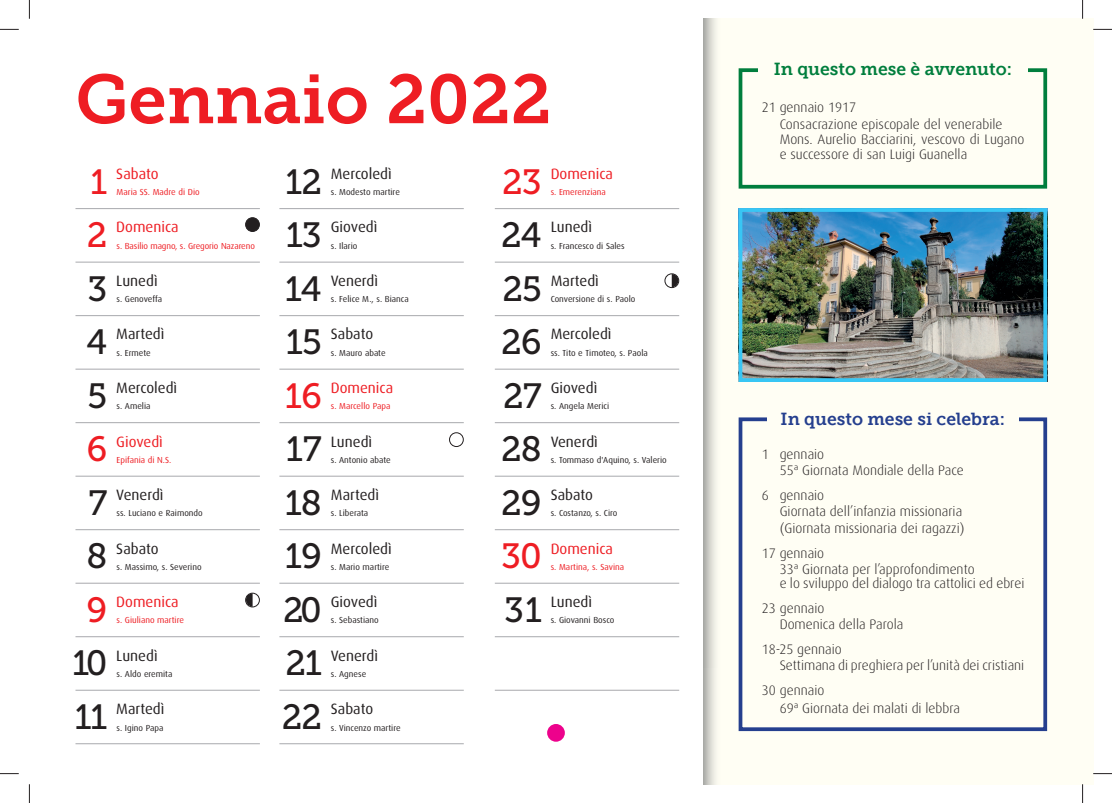
<style>
.page{position:relative;width:1112px;height:803px;background:#fff}
.page>*{position:absolute;margin:0;border:0;box-sizing:border-box;transform-origin:0 0}
.t1{font:68.75px "Museo Slab W00 700";color:#ee1d23}
.t2{font:35px/53.5px "Museo Slab 500";letter-spacing:-.025em;color:#231f20;text-align:justify}
.t3{font:35px/53.5px "Museo Slab 500";color:#ee1d23}
.t4{font:17.5px "Museo Slab W00 700";color:#007e3d}
.t5{font:17.5px "Museo Slab W00 700";color:#253f8e}
.t6{font:15px "Dax";color:#231f20}
.t7{font:15px "Dax";color:#ee1d23}
.t8{font:300 13.75px/16.2px "Dax";color:#231f20}
.t9{font:8.75px "Dax";color:#231f20}
.t10{font:8.75px "Dax";color:#ee1d23}
</style>
<div class="page">
<div style="left:703px;top:19px;width:389px;height:765px;background:#fffef4"></div>
<div style="left:547px;top:724px;width:17px;height:18px;background:#ed028c;border-radius:50%"></div>
<hr style="left:75px;top:208px;width:185px;height:1px;background:#a8a9ad">
<hr style="left:75px;top:262px;width:185px;height:1px;background:#a8a9ad">
<hr style="left:75px;top:315px;width:185px;height:1px;background:#a8a9ad">
<hr style="left:75px;top:369px;width:185px;height:1px;background:#a8a9ad">
<hr style="left:75px;top:422px;width:185px;height:1px;background:#a8a9ad">
<hr style="left:75px;top:476px;width:185px;height:1px;background:#a8a9ad">
<hr style="left:75px;top:529px;width:185px;height:1px;background:#a8a9ad">
<hr style="left:75px;top:583px;width:185px;height:1px;background:#a8a9ad">
<hr style="left:75px;top:636px;width:185px;height:1px;background:#a8a9ad">
<hr style="left:75px;top:690px;width:185px;height:1px;background:#a8a9ad">
<hr style="left:75px;top:743px;width:185px;height:1px;background:#a8a9ad">
<hr style="left:279px;top:208px;width:184px;height:1px;background:#a8a9ad">
<hr style="left:279px;top:262px;width:184px;height:1px;background:#a8a9ad">
<hr style="left:279px;top:315px;width:184px;height:1px;background:#a8a9ad">
<hr style="left:279px;top:369px;width:184px;height:1px;background:#a8a9ad">
<hr style="left:279px;top:422px;width:184px;height:1px;background:#a8a9ad">
<hr style="left:279px;top:476px;width:184px;height:1px;background:#a8a9ad">
<hr style="left:279px;top:529px;width:184px;height:1px;background:#a8a9ad">
<hr style="left:279px;top:583px;width:184px;height:1px;background:#a8a9ad">
<hr style="left:279px;top:636px;width:184px;height:1px;background:#a8a9ad">
<hr style="left:279px;top:690px;width:184px;height:1px;background:#a8a9ad">
<hr style="left:279px;top:743px;width:184px;height:1px;background:#a8a9ad">
<hr style="left:494px;top:208px;width:185px;height:1px;background:#a8a9ad">
<hr style="left:494px;top:262px;width:185px;height:1px;background:#a8a9ad">
<hr style="left:494px;top:315px;width:185px;height:1px;background:#a8a9ad">
<hr style="left:494px;top:369px;width:185px;height:1px;background:#a8a9ad">
<hr style="left:494px;top:422px;width:185px;height:1px;background:#a8a9ad">
<hr style="left:494px;top:476px;width:185px;height:1px;background:#a8a9ad">
<hr style="left:494px;top:529px;width:185px;height:1px;background:#a8a9ad">
<hr style="left:494px;top:583px;width:185px;height:1px;background:#a8a9ad">
<hr style="left:494px;top:636px;width:185px;height:1px;background:#a8a9ad">
<hr style="left:494px;top:690px;width:185px;height:1px;background:#a8a9ad">
<div style="left:449px;top:432px;width:14px;height:15px;border:1px solid #231f20;border-radius:50%"></div>
<div style="left:245px;top:218px;width:14px;height:13px;background:#231f20;border-radius:50%"></div>
<div style="left:245px;top:217px;width:15px;height:15px;border:1px solid #231f20;border-radius:50%"></div>
<div style="left:664px;top:273px;width:15px;height:15px;border:1px solid #231f20;border-radius:50%"></div>
<svg style="left:671px;top:274px;width:7px;height:13px"></svg>
<svg style="left:245px;top:593px;width:14px;height:14px"></svg>
<div style="left:245px;top:593px;width:15px;height:14px;border:1px solid #231f20;border-radius:50%"></div>
<svg style="left:246px;top:593px;width:6px;height:14px"></svg>
<img style="left:743px;top:213px;width:298px;height:164px">
<div style="left:738px;top:208px;width:308px;height:174px;border:4px solid #38c6f4"></div>
<div style="left:738px;top:68px;width:308px;height:121px;border:4px solid #007e3d"></div>
<div style="left:758px;top:51px;width:269px;height:32px;background:#fffef4"></div>
<div style="left:738px;top:417px;width:308px;height:314px;border:4px solid #253f8e"></div>
<div style="left:766px;top:401px;width:252px;height:32px;background:#fffef4"></div>
<svg style="left:0;top:29px;width:19px;height:1px"></svg>
<svg style="left:1092px;top:29px;width:19px;height:1px"></svg>
<svg style="left:0;top:773px;width:19px;height:1px"></svg>
<svg style="left:1092px;top:773px;width:19px;height:1px"></svg>
<svg style="left:29px;top:0;width:1px;height:19px"></svg>
<svg style="left:29px;top:784px;width:1px;height:19px"></svg>
<svg style="left:1082px;top:0;width:1px;height:19px"></svg>
<svg style="left:1082px;top:784px;width:1px;height:19px"></svg>
<h1 class="t1" style="left:75px;top:60px;width:477px">Gennaio 2022</h1>
<h2 class="t3" style="left:87px;top:158px;width:22px">1<br>2</h2>
<h2 class="t2" style="left:86px;top:265px;width:22px">3<br>4<br>5</h2>
<h2 class="t3" style="left:86px;top:425px;width:22px">6</h2>
<h2 class="t2" style="left:86px;top:479px;width:23px">7<br>8</h2>
<h2 class="t3" style="left:86px;top:586px;width:22px">9</h2>
<h2 class="t2" style="left:72px;top:639px;width:36px">10<br>11</h2>
<p class="t7" style="left:116px;top:167px;width:44px">Sabato</p>
<p class="t10" style="left:116px;top:189px;width:85px">Maria SS. Madre di Dio</p>
<p class="t7" style="left:116px;top:221px;width:64px">Domenica</p>
<p class="t10" style="left:116px;top:242px;width:140px">s. Basilio magno, s. Gregorio Nazareno</p>
<p class="t6" style="left:116px;top:274px;width:43px">Lunedì</p>
<p class="t9" style="left:116px;top:296px;width:47px">s. Genoveffa</p>
<p class="t6" style="left:116px;top:328px;width:50px">Martedì</p>
<p class="t9" style="left:116px;top:349px;width:36px">s. Ermete</p>
<p class="t6" style="left:116px;top:381px;width:62px">Mercoledì</p>
<p class="t9" style="left:116px;top:403px;width:35px">s. Amelia</p>
<p class="t7" style="left:116px;top:435px;width:48px">Giovedì</p>
<p class="t10" style="left:116px;top:456px;width:56px">Epifania di N.S.</p>
<p class="t6" style="left:116px;top:488px;width:49px">Venerdì</p>
<p class="t9" style="left:116px;top:510px;width:88px">ss. Luciano e Raimondo</p>
<p class="t6" style="left:116px;top:542px;width:44px">Sabato</p>
<p class="t9" style="left:116px;top:563px;width:86px">s. Massimo, s. Severino</p>
<p class="t7" style="left:116px;top:595px;width:64px">Domenica</p>
<p class="t10" style="left:116px;top:617px;width:69px">s. Giuliano martire</p>
<p class="t6" style="left:116px;top:649px;width:43px">Lunedì</p>
<p class="t9" style="left:116px;top:670px;width:57px">s. Aldo eremita</p>
<p class="t6" style="left:116px;top:702px;width:50px">Martedì</p>
<p class="t9" style="left:116px;top:724px;width:48px">s. Igino Papa</p>
<h2 class="t2" style="left:285px;top:158px;width:38px">12<br>13<br>14<br>15</h2>
<h2 class="t3" style="left:285px;top:372px;width:38px">16</h2>
<h2 class="t2" style="left:282px;top:425px;width:42px">17<br>18<br>19<br>20<br>21<br>22</h2>
<p class="t6" style="left:331px;top:167px;width:62px">Mercoledì</p>
<p class="t9" style="left:331px;top:189px;width:71px">s. Modesto martire</p>
<p class="t6" style="left:331px;top:221px;width:48px">Giovedì</p>
<p class="t9" style="left:331px;top:242px;width:28px">s. Ilario</p>
<p class="t6" style="left:331px;top:274px;width:49px">Venerdì</p>
<p class="t9" style="left:331px;top:296px;width:80px">s. Felice M., s. Bianca</p>
<p class="t6" style="left:331px;top:328px;width:44px">Sabato</p>
<p class="t9" style="left:331px;top:349px;width:56px">s. Mauro abate</p>
<p class="t7" style="left:331px;top:381px;width:64px">Domenica</p>
<p class="t10" style="left:331px;top:403px;width:61px">s. Marcello Papa</p>
<p class="t6" style="left:331px;top:435px;width:43px">Lunedì</p>
<p class="t9" style="left:331px;top:456px;width:61px">s. Antonio abate</p>
<p class="t6" style="left:331px;top:488px;width:50px">Martedì</p>
<p class="t9" style="left:331px;top:510px;width:39px">s. Liberata</p>
<p class="t6" style="left:331px;top:542px;width:62px">Mercoledì</p>
<p class="t9" style="left:331px;top:563px;width:60px">s. Mario martire</p>
<p class="t6" style="left:331px;top:595px;width:48px">Giovedì</p>
<p class="t9" style="left:331px;top:617px;width:49px">s. Sebastiano</p>
<p class="t6" style="left:331px;top:649px;width:49px">Venerdì</p>
<p class="t9" style="left:331px;top:670px;width:37px">s. Agnese</p>
<p class="t6" style="left:331px;top:702px;width:44px">Sabato</p>
<p class="t9" style="left:331px;top:724px;width:71px">s. Vincenzo martire</p>
<h2 class="t3" style="left:502px;top:158px;width:41px">23</h2>
<h2 class="t2" style="left:501px;top:211px;width:42px">24<br>25<br>26<br>27<br>28<br>29</h2>
<h2 class="t3" style="left:501px;top:532px;width:42px">30</h2>
<h2 class="t2" style="left:504px;top:586px;width:39px">31</h2>
<p class="t7" style="left:550px;top:167px;width:64px">Domenica</p>
<p class="t10" style="left:550px;top:189px;width:57px">s. Emerenziana</p>
<p class="t6" style="left:550px;top:221px;width:43px">Lunedì</p>
<p class="t9" style="left:550px;top:242px;width:75px">s. Francesco di Sales</p>
<p class="t6" style="left:550px;top:274px;width:50px">Martedì</p>
<p class="t9" style="left:550px;top:296px;width:86px">Conversione di s. Paolo</p>
<p class="t6" style="left:550px;top:328px;width:62px">Mercoledì</p>
<p class="t9" style="left:550px;top:349px;width:99px">ss. Tito e Timoteo, s. Paola</p>
<p class="t6" style="left:550px;top:381px;width:48px">Giovedì</p>
<p class="t9" style="left:550px;top:403px;width:60px">s. Angela Merici</p>
<p class="t6" style="left:550px;top:435px;width:49px">Venerdì</p>
<p class="t9" style="left:550px;top:456px;width:117px">s. Tommaso d'Aquino, s. Valerio</p>
<p class="t6" style="left:550px;top:488px;width:44px">Sabato</p>
<p class="t9" style="left:550px;top:510px;width:68px">s. Costanzo, s. Ciro</p>
<p class="t7" style="left:550px;top:542px;width:64px">Domenica</p>
<p class="t10" style="left:550px;top:563px;width:75px">s. Martina, s. Savina</p>
<p class="t6" style="left:550px;top:595px;width:43px">Lunedì</p>
<p class="t9" style="left:550px;top:617px;width:65px">s. Giovanni Bosco</p>
<p class="t4" style="left:773px;top:59px;width:240px">In questo mese è avvenuto:</p>
<p class="t8" style="left:779px;top:100px;width:224px;text-indent:-18px">21 gennaio 1917<br>Consacrazione episcopale del venerabile</p>
<p class="t8" style="left:779px;top:132px;width:246px;line-height:15px">Mons. Aurelio Bacciarini, vescovo di Lugano e successore di san Luigi Guanella</p>
<p class="t5" style="left:780px;top:409px;width:226px">In questo mese si celebra:</p>
<p class="t8" style="left:779px;top:447px;width:185px;text-indent:-18px">1 gennaio<br>55ª Giornata Mondiale della Pace</p>
<p class="t8" style="left:779px;top:488px;width:186px;text-indent:-18px">6 gennaio<br>Giornata dell’infanzia missionaria (Giornata missionaria dei ragazzi)</p>
<p class="t8" style="left:779px;top:545px;width:196px;text-indent:-18px">17 gennaio<br>33ª Giornata per l’approfondimento</p>
<p class="t8" style="left:761px;top:571px;width:264px;line-height:25px;text-indent:18px">e lo sviluppo del dialogo tra cattolici ed ebrei<br>23 gennaio</p>
<p class="t8" style="left:761px;top:612px;width:143px;line-height:25px;text-indent:18px">Domenica della Parola<br>18-25 gennaio</p>
<p class="t8" style="left:761px;top:654px;width:264px;line-height:25px;text-indent:18px">Settimana di preghiera per l’unità dei cristiani<br>30 gennaio</p>
<p class="t8" style="left:779px;top:700px;width:182px">69ª Giornata dei malati di lebbra</p>
</div>
